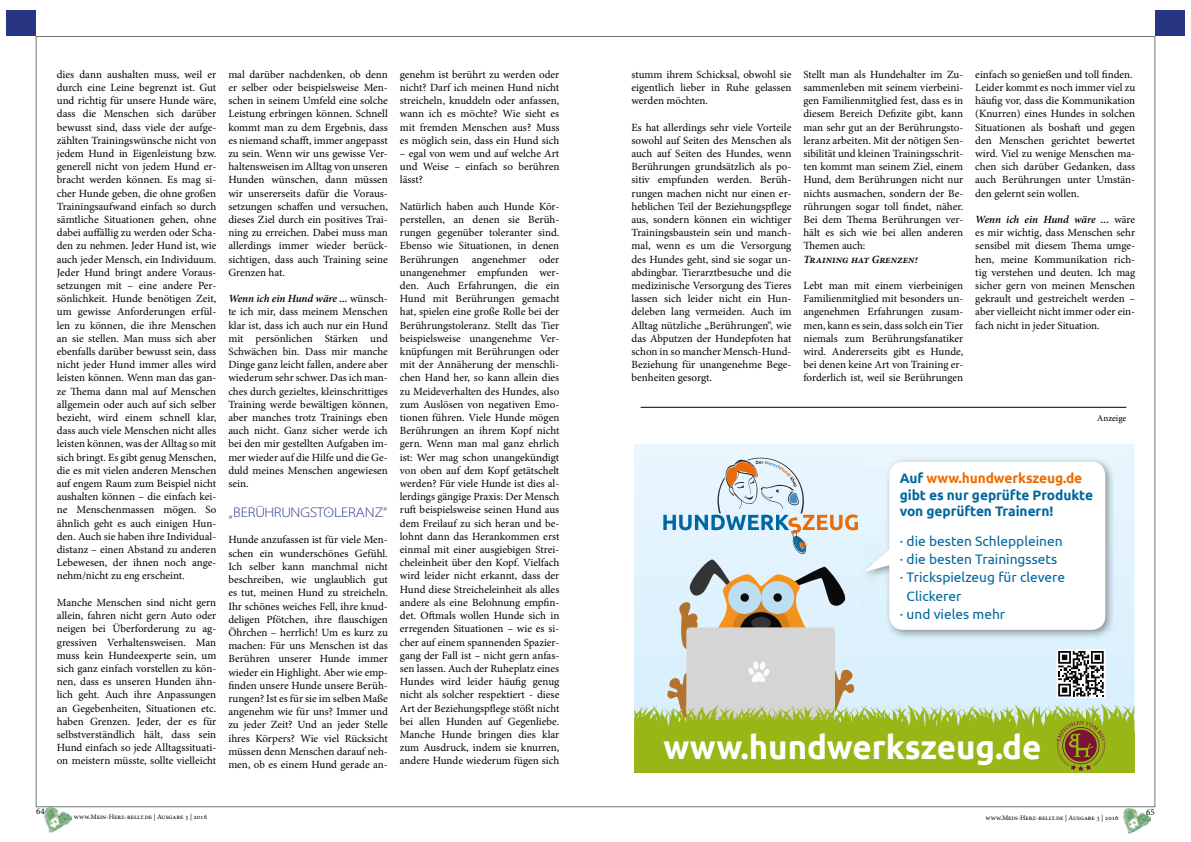
<style>
.page{position:relative;width:1191px;height:842px;background:#fff}
.page>*{position:absolute;margin:0;border:0;box-sizing:border-box;transform-origin:0 0}
.t1{font:700 33.1px "Ubuntu";color:#fff}
.t2{font:14px "Santana";color:#283583}
.t3{font:13.8px "Ubuntu";color:#00679f}
.t4{font:700 13.8px/16.5px "Ubuntu";letter-spacing:-.005em;color:#00679f}
.t5{font:11px/13.2px "Minion Pro";letter-spacing:-.005em;color:#000;text-align:justify}
.t6{font:italic 600 11px "Minion Pro";color:#000}
.t7{font:9px "Minion Pro";color:#000}
.t8{font:7px "Minion Pro";color:#000}
.s1{font-weight:600;font-style:italic}
.s2{color:#ed6d05}
</style>
<div class="page">
<img style="left:1122px;top:807px;width:28px;height:27px">
<div style="left:1155px;top:11px;width:29px;height:25px;background:#283583"></div>
<img style="left:43px;top:807px;width:28px;height:26px">
<div style="left:7px;top:10px;width:29px;height:26px;background:#283583"></div>
<svg style="left:634px;top:444px;width:500px;height:257px;background:#dff2fd"></svg>
<img style="left:860px;top:457px;width:255px;height:182px">
<div style="left:889px;top:462px;width:216px;height:168px;background:#fff;border-radius:14px"></div>
<svg style="left:864px;top:543px;width:26px;height:29px"></svg>
<div style="left:634px;top:732px;width:500px;height:40px;background:#98b717"></div>
<div style="left:1056px;top:649px;width:49px;height:49px;border:1px solid #fff"></div>
<svg style="left:1058px;top:651px;width:45px;height:45px"></svg>
<img style="left:835px;top:701px;width:299px;height:31px">
<img style="left:634px;top:701px;width:52px;height:31px">
<img style="left:686px;top:719px;width:149px;height:13px">
<svg style="left:663px;top:458px;width:195px;height:261px;background:#cdd4d2"></svg>
<svg style="left:1056px;top:721px;width:49px;height:50px"></svg>
<hr style="left:640px;top:407px;width:486px;height:1px;background:#000">
<p class="t5" style="left:57px;top:68px;width:161px">dies dann aushalten muss, weil er durch eine Leine begrenzt ist. Gut und richtig für unsere Hunde wäre, dass die Menschen sich darüber bewusst sind, dass viele der aufge&shy;zählten Trainingswünsche nicht von jedem Hund in Eigenleistung bzw. generell nicht von jedem Hund er&shy;bracht werden können. Es mag si&shy;cher Hunde geben, die ohne großen Trainingsaufwand einfach so durch sämtliche Situationen gehen, ohne dabei auffällig zu werden oder Scha&shy;den zu nehmen. Jeder Hund ist, wie auch jeder Mensch, ein Individuum.<br>Jeder Hund bringt andere Voraus&shy;setzungen mit – eine andere Per&shy;sönlichkeit. Hunde benötigen Zeit, um gewisse Anforderungen erfül&shy;len zu können, die ihre Menschen an sie stellen. Man muss sich aber ebenfalls darüber bewusst sein, dass nicht jeder Hund immer alles wird leisten können. Wenn man das gan&shy;ze Thema dann mal auf Menschen allgemein oder auch auf sich selber bezieht, wird einem schnell klar, dass auch viele Menschen nicht alles leisten können, was der Alltag so mit sich bringt. Es gibt genug Menschen, die es mit vielen anderen Menschen auf engem Raum zum Beispiel nicht aushalten können – die einfach kei&shy;ne Menschenmassen mögen. So ähnlich geht es auch einigen Hun&shy;den. Auch sie haben ihre Individual&shy;distanz – einen Abstand zu anderen Lebewesen, der ihnen noch ange&shy;nehm/nicht zu eng erscheint.</p>
<p class="t5" style="left:57px;top:596px;width:161px">Manche Menschen sind nicht gern allein, fahren nicht gern Auto oder neigen bei Überforderung zu ag&shy;gressiven Verhaltensweisen. Man muss kein Hundeexperte sein, um sich ganz einfach vorstellen zu kön&shy;nen, dass es unseren Hunden ähn&shy;lich geht. Auch ihre Anpassungen an Gegebenheiten, Situationen etc. haben Grenzen. Jeder, der es für selbstverständlich hält, dass sein Hund einfach so jede Alltagssituati&shy;on meistern müsste, sollte vielleicht</p>
<p class="t5" style="left:228px;top:68px;width:161px">mal darüber nachdenken, ob denn er selber oder beispielsweise Men&shy;schen in seinem Umfeld eine solche Leistung erbringen können. Schnell kommt man zu dem Ergebnis, dass es niemand schafft, immer angepasst zu sein. Wenn wir uns gewisse Ver&shy;haltensweisen im Alltag von unseren Hunden wünschen, dann müssen wir unsererseits dafür die Voraus&shy;setzungen schaffen und versuchen, dieses Ziel durch ein positives Trai&shy;ning zu erreichen. Dabei muss man allerdings immer wieder berück&shy;sichtigen, dass auch Training seine Grenzen hat.</p>
<p class="t5" style="left:228px;top:292px;width:161px"><span class="s1">Wenn ich ein Hund wäre ...</span> wünsch&shy;te ich mir, dass meinem Menschen klar ist, dass ich auch nur ein Hund mit persönlichen Stärken und Schwächen bin. Dass mir manche Dinge ganz leicht fallen, andere aber wiederum sehr schwer. Das ich man&shy;ches durch gezieltes, kleinschrittiges Training werde bewältigen können, aber manches trotz Trainings eben auch nicht. Ganz sicher werde ich bei den mir gestellten Aufgaben im&shy;mer wieder auf die Hilfe und die Ge&shy;duld meines Menschen angewiesen sein.</p>
<p class="t2" style="left:229px;top:505px;width:160px">„BERÜHRUNGSTOLERANZ“</p>
<p class="t5" style="left:228px;top:533px;width:161px">Hunde anzufassen ist für viele Men&shy;schen ein wunderschönes Gefühl.<br>Ich selber kann manchmal nicht beschreiben, wie unglaublich gut es tut, meinen Hund zu streicheln.<br>Ihr schönes weiches Fell, ihre knud&shy;deligen Pfötchen, ihre flauschigen Öhrchen – herrlich! Um es kurz zu machen: Für uns Menschen ist das Berühren unserer Hunde immer wieder ein Highlight. Aber wie emp&shy;finden unsere Hunde unsere Berüh&shy;rungen? Ist es für sie im selben Maße angenehm wie für uns? Immer und zu jeder Zeit? Und an jeder Stelle ihres Körpers? Wie viel Rücksicht müssen denn Menschen darauf neh&shy;men, ob es einem Hund gerade an-</p>
<p class="t5" style="left:400px;top:68px;width:161px">genehm ist berührt zu werden oder nicht? Darf ich meinen Hund nicht streicheln, knuddeln oder anfassen, wann ich es möchte? Wie sieht es mit fremden Menschen aus? Muss es möglich sein, dass ein Hund sich</p>
<p class="t5" style="left:400px;top:147px;width:161px">– egal von wem und auf welche Art und Weise – einfach so berühren lässt?</p>
<p class="t5" style="left:400px;top:200px;width:161px">Natürlich haben auch Hunde Kör&shy;perstellen, an denen sie Berüh&shy;rungen gegenüber toleranter sind.<br>Ebenso wie Situationen, in denen Berührungen angenehmer oder unangenehmer empfunden wer&shy;den. Auch Erfahrungen, die ein Hund mit Berührungen gemacht hat, spielen eine große Rolle bei der Berührungstoleranz. Stellt das Tier beispielsweise unangenehme Ver&shy;knüpfungen mit Berührungen oder mit der Annäherung der menschli&shy;chen Hand her, so kann allein dies zu Meideverhalten des Hundes, also zum Auslösen von negativen Emo&shy;tionen führen. Viele Hunde mögen Berührungen an ihrem Kopf nicht gern. Wenn man mal ganz ehrlich ist: Wer mag schon unangekündigt von oben auf dem Kopf getätschelt werden? Für viele Hunde ist dies al&shy;lerdings gängige Praxis: Der Mensch ruft beispielsweise seinen Hund aus dem Freilauf zu sich heran und be&shy;lohnt dann das Herankommen erst einmal mit einer ausgiebigen Strei&shy;cheleinheit über den Kopf. Vielfach wird leider nicht erkannt, dass der Hund diese Streicheleinheit als alles andere als eine Belohnung empfin&shy;det. Oftmals wollen Hunde sich in erregenden Situationen – wie es si&shy;cher auf einem spannenden Spazier&shy;gang der Fall ist – nicht gern anfas&shy;sen lassen. Auch der Ruheplatz eines Hundes wird leider häufig genug nicht als solcher respektiert - diese Art der Beziehungspflege stößt nicht bei allen Hunden auf Gegenliebe.<br>Manche Hunde bringen dies klar zum Ausdruck, indem sie knurren, andere Hunde wiederum fügen sich</p>
<p class="t7" style="left:36px;top:805px;width:10px">64</p>
<p class="t8" style="left:74px;top:812px;width:135px">www.Mein-Herz-bellt.de | Ausgabe 3 | 2016</p>
<p class="t5" style="left:631px;top:68px;width:161px">stumm ihrem Schicksal, obwohl sie eigentlich lieber in Ruhe gelassen werden möchten.</p>
<p class="t5" style="left:631px;top:120px;width:161px">Es hat allerdings sehr viele Vorteile sowohl auf Seiten des Menschen als auch auf Seiten des Hundes, wenn Berührungen grundsätzlich als po&shy;sitiv empfunden werden. Berüh&shy;rungen machen nicht nur einen er&shy;heblichen Teil der Beziehungspflege aus, sondern können ein wichtiger Trainingsbaustein sein und manch&shy;mal, wenn es um die Versorgung des Hundes geht, sind sie sogar un&shy;abdingbar. Tierarztbesuche und die medizinische Versorgung des Tieres lassen sich leider nicht ein Hun&shy;deleben lang vermeiden. Auch im Alltag nützliche „Berührungen“, wie das Abputzen der Hundepfoten hat schon in so mancher Mensch-Hund-Beziehung für unangenehme Bege&shy;benheiten gesorgt.</p>
<p class="t5" style="left:803px;top:68px;width:161px">Stellt man als Hundehalter im Zu&shy;sammenleben mit seinem vierbeini&shy;gen Familienmitglied fest, dass es in diesem Bereich Defizite gibt, kann man sehr gut an der Berührungsto&shy;leranz arbeiten. Mit der nötigen Sen&shy;sibilität und kleinen Trainingsschrit&shy;ten kommt man seinem Ziel, einem Hund, dem Berührungen nicht nur nichts ausmachen, sondern der Be&shy;rührungen sogar toll findet, näher.<br>Bei dem Thema Berührungen ver&shy;hält es sich wie bei allen anderen Themen auch:</p>
<p class="t6" style="left:803px;top:251px;width:116px">Training hat Grenzen!</p>
<p class="t5" style="left:803px;top:279px;width:161px">Lebt man mit einem vierbeinigen Familienmitglied mit besonders un&shy;angenehmen Erfahrungen zusam&shy;men, kann es sein, dass solch ein Tier niemals zum Berührungsfanatiker wird. Andererseits gibt es Hunde, bei denen keine Art von Training er&shy;forderlich ist, weil sie Berührungen</p>
<p class="t5" style="left:975px;top:68px;width:161px;text-align:left">einfach so genießen und toll finden.<br>Leider kommt es noch immer viel zu häufig vor, dass die Kommunikation (Knurren) eines Hundes in solchen<br>Situationen als boshaft und gegen den Menschen gerichtet bewertet wird. Viel zu wenige Menschen ma&shy;chen sich darüber Gedanken, dass auch Berührungen unter Umstän&shy;den gelernt sein wollen.</p>
<p class="t5" style="left:975px;top:213px;width:161px"><span class="s1">Wenn ich ein Hund wäre ...</span> wäre es mir wichtig, dass Menschen sehr sensibel mit diesem Thema umge&shy;hen, meine Kommunikation rich&shy;tig verstehen und deuten. Ich mag sicher gern von meinen Menschen gekrault und gestreichelt werden – aber vielleicht nicht immer oder ein&shy;fach nicht in jeder Situation.</p>
<p class="t7" style="left:1097px;top:412px;width:31px">Anzeige</p>
<p class="t4" style="left:899px;top:470px;width:195px">Auf <span class="s2">www.hundwerkszeug.de </span>gibt es nur geprüfte Produkte von geprüften Trainern!</p>
<p class="t3" style="left:899px;top:532px;width:164px">· die besten Schleppleinen</p>
<p class="t3" style="left:899px;top:551px;width:159px">· die besten Trainingssets</p>
<p class="t3" style="left:899px;top:569px;width:167px">· Trickspielzeug für clevere</p>
<p class="t3" style="left:906px;top:587px;width:56px">Clickerer</p>
<p class="t3" style="left:899px;top:606px;width:107px">· und vieles mehr</p>
<h1 class="t1" style="left:663px;top:727px;width:380px">www.hundwerkszeug.de</h1>
<p class="t8" style="left:985px;top:813px;width:135px">www.Mein-Herz-bellt.de | Ausgabe 3 | 2016</p>
<p class="t7" style="left:1146px;top:806px;width:10px">65</p>
</div>
